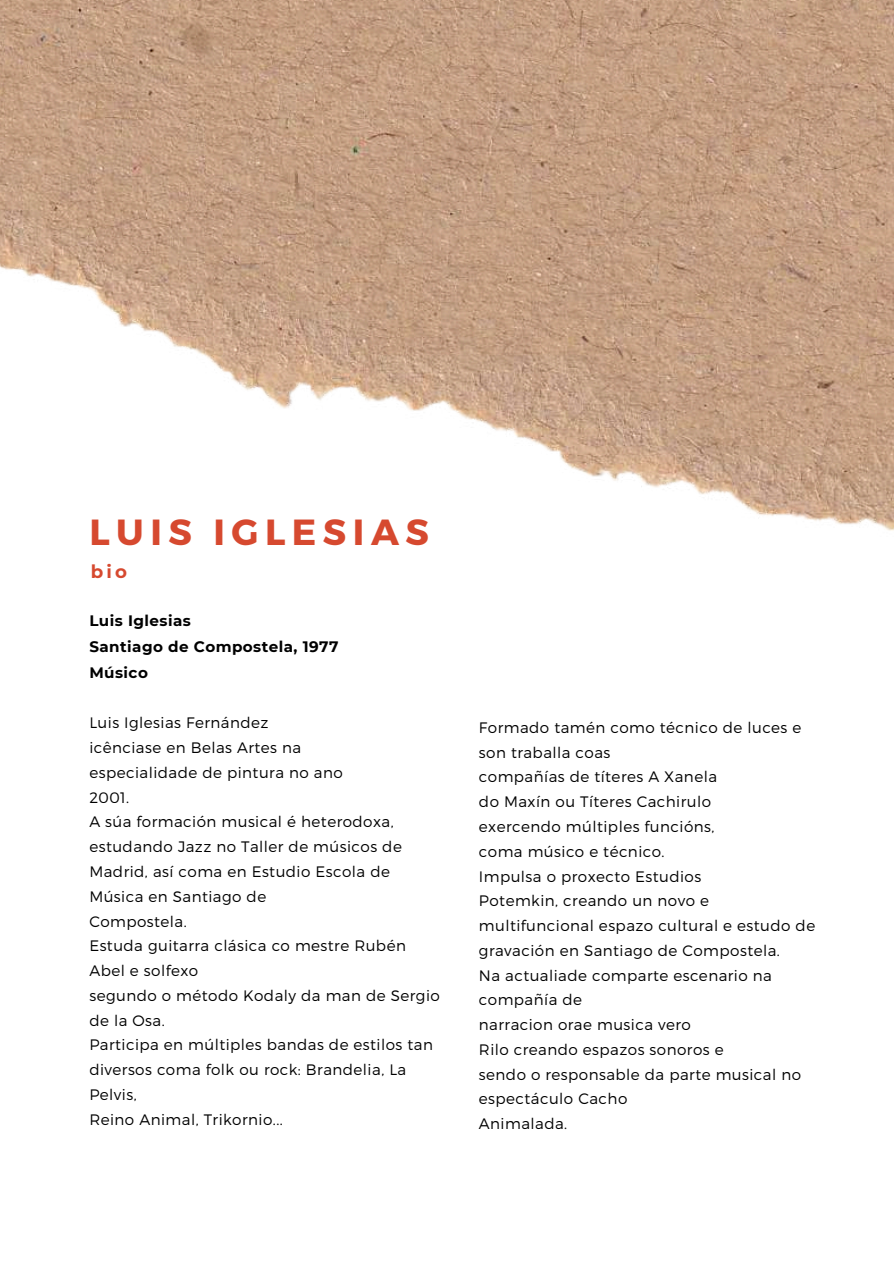
<style>
.page{position:relative;width:894px;height:1264px;background:#fff}
.page>*{position:absolute;margin:0;border:0;box-sizing:border-box;transform-origin:0 0}
.t1{font:700 36.3px "Montserrat";letter-spacing:.18em;color:#d6492f}
.t2{font:700 18.15px "Montserrat";color:#d6492f}
.t3{font:300 15.15px/24.8px "Montserrat";letter-spacing:.03em;color:#000}
.t4{font:700 15.15px/25.8px "Montserrat";letter-spacing:.03em;color:#000}
</style>
<div class="page">
<img style="left:0;top:0;width:893px;height:531px">
<h1 class="t1" style="left:89px;top:508px;width:341px">LUIS IGLESIAS</h1>
<p class="t2" style="left:91px;top:560px;width:38px">bio</p>
<p class="t4" style="left:89px;top:607px;width:250px">Luis Iglesias<br>Santiago de Compostela, 1977<br>Músico</p>
<p class="t3" style="left:89px;top:710px;width:352px">Luis Iglesias Fernández<br>icênciase en Belas Artes na<br>especialidade de pintura no ano<br>2001.<br>A súa formación musical é heterodoxa, estudando Jazz no Taller de músicos de<br>Madrid, así coma en Estudio Escola de<br>Música en Santiago de<br>Compostela.<br>Estuda guitarra clásica co mestre Rubén<br>Abel e solfexo<br>segundo o método Kodaly da man de Sergio de la Osa.<br>Participa en múltiples bandas de estilos tan diversos coma folk ou rock: Brandelia, La<br>Pelvis,<br>Reino Animal, Trikornio...</p>
<p class="t3" style="left:479px;top:714px;width:338px">Formado tamén como técnico de luces e son traballa coas<br>compañías de títeres A Xanela<br>do Maxín ou Títeres Cachirulo<br>exercendo múltiples funcións,<br>coma músico e técnico.<br>Impulsa o proxecto Estudios<br>Potemkin, creando un novo e multifuncional espazo cultural e estudo de gravación en Santiago de Compostela.<br>Na actualiade comparte escenario na compañía de<br>narracion orae musica vero<br>Rilo creando espazos sonoros e<br>sendo o responsable da parte musical no espectáculo Cacho<br>Animalada.</p>
</div>
